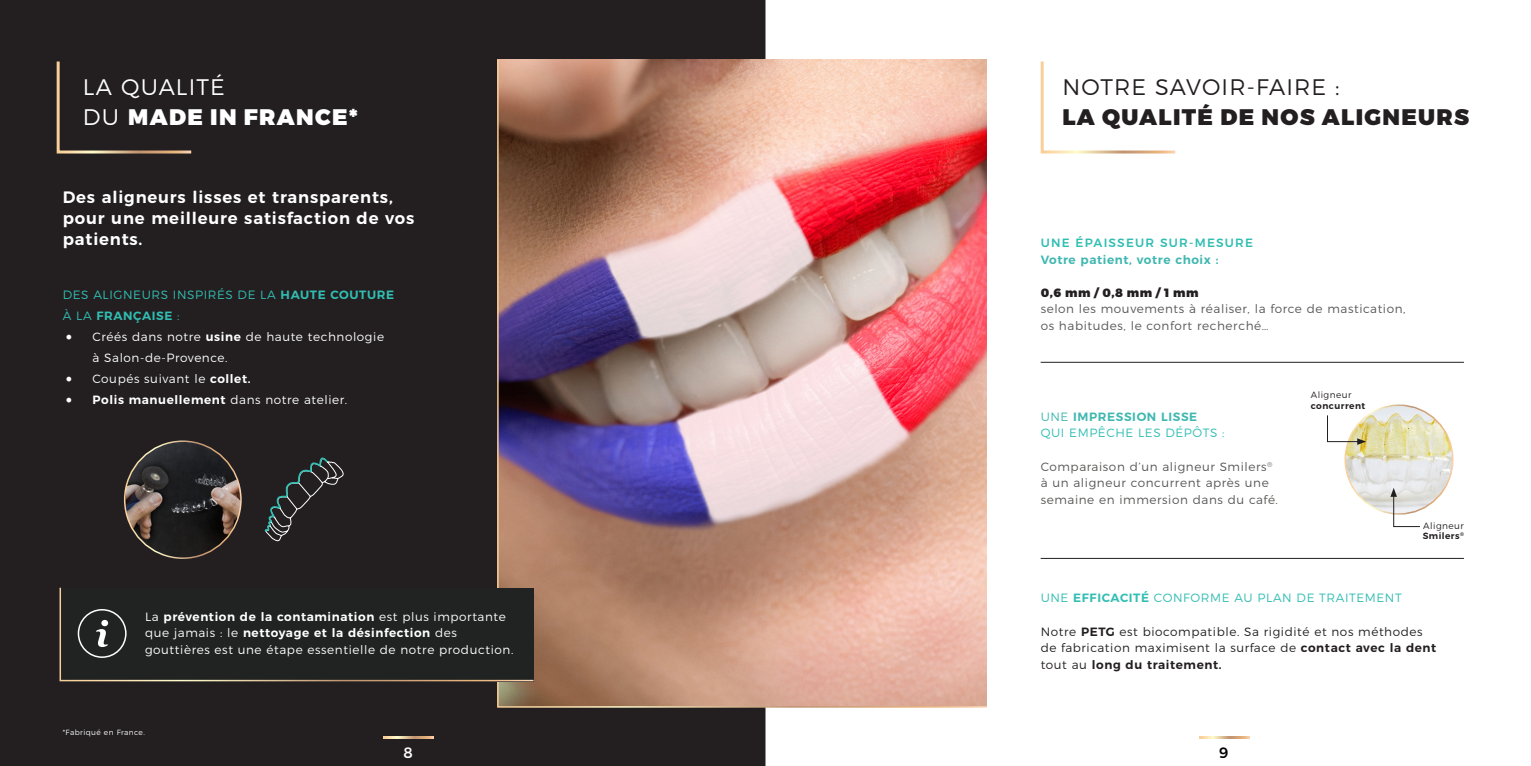
<style>
.page{position:relative;width:1531px;height:766px;background:#fff}
.page>*{position:absolute;margin:0;border:0;box-sizing:border-box;transform-origin:0 0}
.t1{font:900 22.5px "Montserrat";letter-spacing:.06em;color:#231f20}
.t2{font:300 22.5px "Montserrat";letter-spacing:.05em;color:#231f20}
.t3{font:900 22.5px "Montserrat";letter-spacing:.06em;color:#fff}
.t4{font:300 22.5px "Montserrat";letter-spacing:.05em;color:#fff}
.t5{font:600 16.5px/21px "Montserrat";letter-spacing:.05em;color:#fff}
.t6{font:500 15px "Montserrat";color:#fff}
.t7{font:500 15px "Montserrat";color:#000}
.t8{font:300 12px/16.5px "Montserrat";letter-spacing:.05em;color:#fff}
.t9{font:300 12px/16.5px "Montserrat";letter-spacing:.05em;color:#575756}
.t10{font:300 12px/21px "Montserrat";letter-spacing:.05em;color:#31beb3}
.t11{font:300 12px/16.5px "Montserrat";letter-spacing:.05em;color:#231f20}
.t12{font:600 12px "Montserrat";letter-spacing:.05em;color:#fff}
.t13{font:600 12px "Montserrat";letter-spacing:.05em;color:#40b8b0}
.t14{font:500 12px "Montserrat";letter-spacing:.1em;color:#31beb3}
.t15{font:900 12px "Montserrat";color:#231f20}
.t16{font:600 9px "Montserrat";letter-spacing:.05em;color:#231f20}
.t17{font:300 9px "Montserrat";letter-spacing:.05em;color:#231f20}
.t18{font:300 7.5px "Montserrat";letter-spacing:.05em;color:#fff}
.s1{font-weight:300}
.s2{font-weight:600}
.s3{font-family:"Minion Pro";font-weight:400;font-size:18px}
.s4{color:#40b8b0}
.s5{font-weight:600;color:#40b8b0}
</style>
<div class="page">
<div style="left:0;top:0;width:765px;height:765px;background:#231f20"></div>
<img style="left:496px;top:58px;width:491px;height:650px">
<div style="left:55px;top:58px;width:139px;height:97px;background:#231f20"></div>
<img style="left:126px;top:441px;width:115px;height:117px">
<div style="left:124px;top:440px;width:118px;height:118px;border:2px solid #fff;border-radius:50%"></div>
<svg style="left:384px;top:736px;width:50px;height:2px"></svg>
<svg style="left:265px;top:456px;width:79px;height:86px;background:#2e2f2f"></svg>
<hr style="left:1040px;top:362px;width:424px;height:1px;background:#231f20">
<hr style="left:1040px;top:558px;width:424px;height:1px;background:#231f20">
<svg style="left:1040px;top:61px;width:136px;height:93px"></svg>
<div style="left:59px;top:586px;width:476px;height:96px;background:#212323"></div>
<div style="left:78px;top:609px;width:49px;height:48px;border:2px solid #fff;border-radius:50%"></div>
<svg style="left:1199px;top:736px;width:50px;height:2px"></svg>
<img style="left:1346px;top:406px;width:107px;height:108px">
<svg style="left:1327px;top:415px;width:39px;height:30px"></svg>
<svg style="left:1390px;top:487px;width:30px;height:40px"></svg>
<p class="t4" style="left:83px;top:69px;width:143px">LA QUALITÉ</p>
<p class="t3" style="left:83px;top:103px;width:276px"><span class="s1">DU</span> MADE IN FRANCE*</p>
<p class="t5" style="left:63px;top:185px;width:332px">Des aligneurs lisses et transparents,</p>
<p class="t5" style="left:63px;top:206px;width:353px">pour une meilleure satisfaction de vos patients.</p>
<p class="t10" style="left:63px;top:283px;width:333px">DES ALIGNEURS INSPIRÉS DE LA <span class="s2">HAUTE COUTURE<br></span>À LA <span class="s2">FRANÇAISE</span> :</p>
<p class="t8" style="left:92px;top:325px;width:293px;line-height:21px;text-indent:-27px"><span class="s3">•</span> Créés dans notre <span class="s2">usine</span> de haute technologie à Salon-de-Provence.</p>
<p class="t8" style="left:65px;top:369px;width:187px"><span class="s3">•</span> Coupés suivant le <span class="s2">collet.</span></p>
<p class="t12" style="left:65px;top:390px;width:283px"><span class="s3">•</span> Polis manuellement <span class="s1">dans notre atelier.</span></p>
<p class="t8" style="left:145px;top:606px;width:370px">La <span class="s2">prévention de la contamination</span> est plus importante que jamais : le <span class="s2">nettoyage et la désinfection</span> des gouttières est une étape essentielle de notre production.</p>
<p class="t18" style="left:63px;top:726px;width:84px">*Fabriqué en France.</p>
<p class="t6" style="left:404px;top:740px;width:11px">8</p>
<p class="t2" style="left:1062px;top:69px;width:279px">NOTRE SAVOIR-FAIRE :</p>
<p class="t1" style="left:1062px;top:103px;width:408px">LA QUALITÉ DE NOS ALIGNEURS</p>
<p class="t14" style="left:1040px;top:233px;width:214px">UNE ÉPAISSEUR SUR-MESURE</p>
<p class="t13" style="left:1040px;top:250px;width:179px">Votre patient, votre choix :</p>
<p class="t15" style="left:1040px;top:285px;width:159px">0,6 mm / 0,8 mm / 1 mm</p>
<p class="t9" style="left:1040px;top:300px;width:366px">selon les mouvements à réaliser, la force de mastication,</p>
<p class="t9" style="left:1040px;top:316px;width:229px">os habitudes, le confort recherché…</p>
<p class="t10" style="left:1040px;top:407px;width:185px;line-height:16.5px"><span class="s4">UNE</span> <span class="s5">IMPRESSION LISSE<br></span>QUI EMPÊCHE LES DÉPÔTS :</p>
<p class="t9" style="left:1040px;top:457px;width:233px">Comparaison d’un aligneur Smilers<sup>®</sup></p>
<p class="t9" style="left:1040px;top:473px;width:239px">à un aligneur concurrent après une semaine en immersion dans du café.</p>
<p class="t17" style="left:1311px;top:388px;width:42px">Aligneur</p>
<p class="t16" style="left:1311px;top:398px;width:56px">concurrent</p>
<p class="t17" style="left:1423px;top:518px;width:42px">Aligneur</p>
<p class="t16" style="left:1422px;top:528px;width:43px">Smilers<sup>®</sup></p>
<p class="t10" style="left:1040px;top:586px;width:363px">UNE <span class="s2">EFFICACITÉ</span> CONFORME AU PLAN DE TRAITEMENT</p>
<p class="t11" style="left:1040px;top:621px;width:383px">Notre <span class="s2">PETG</span> est biocompatible. Sa rigidité et nos méthodes</p>
<p class="t11" style="left:1040px;top:638px;width:397px">de fabrication maximisent la surface de <span class="s2">contact avec la dent </span>tout au <span class="s2">long du traitement.</span></p>
<p class="t7" style="left:1219px;top:740px;width:11px">9</p>
</div>
